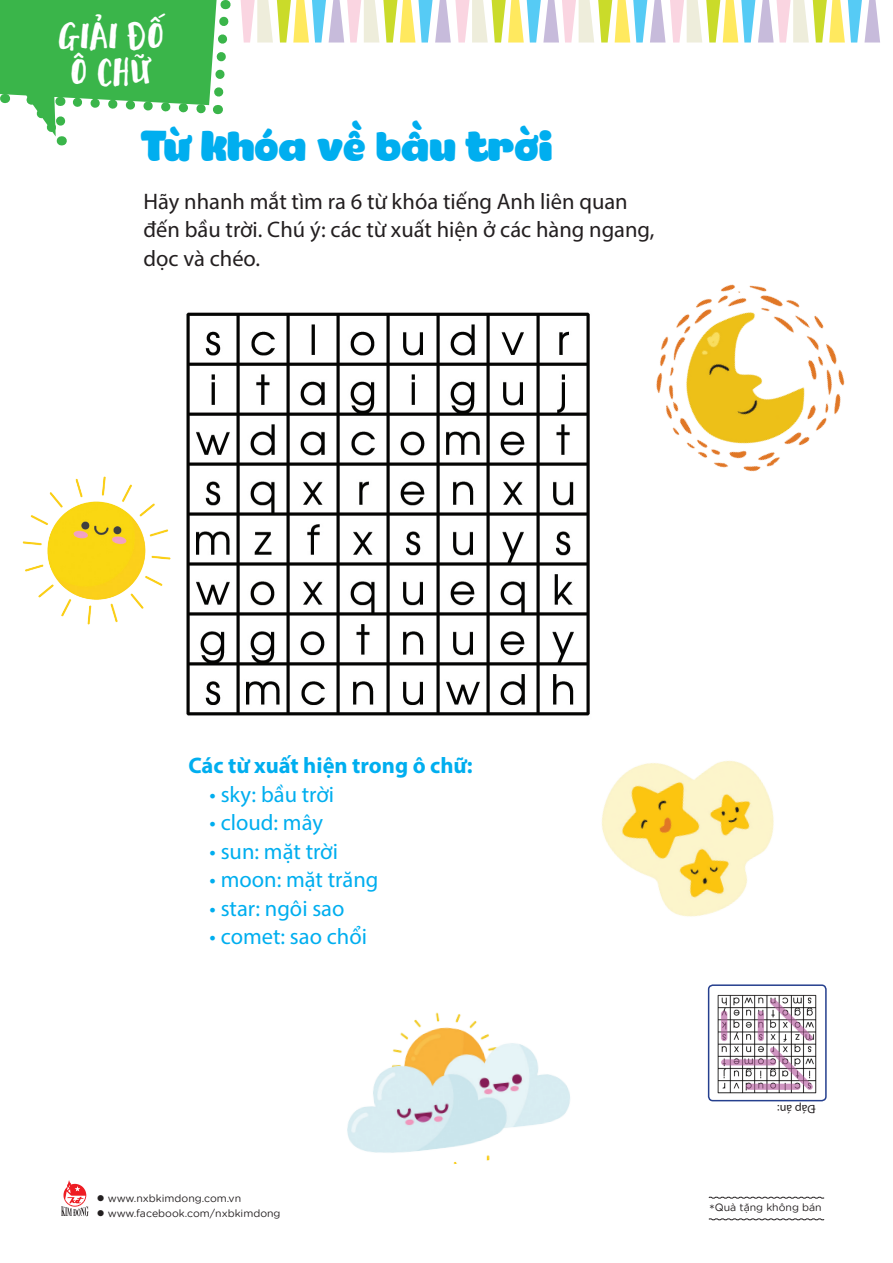
<style>
.page{position:relative;width:893px;height:1263px;background:#fff}
.page>*{position:absolute;margin:0;border:0;box-sizing:border-box;transform-origin:0 0}
.t1{font:42px "i Ciel Pony";color:#00aeef}
.t2{font:36.9px "i Ciel KL Lemon Biscuit";color:#fff}
.t3{font:22.5px/28.5px "Myriad Pro";color:#231f20}
.t4{font:22.5px "Myriad Pro";color:#00aeef}
.t5{font:700 22.5px "Myriad Pro";color:#00aeef}
.t6{font:12px "Myriad Pro";color:#231f20}
.t7{font:10.5px "SVN Gotham Rounded";color:#231f20}
.s1{font-size:13.5px}
</style>
<div class="page">
<svg style="left:708px;top:1196px;width:117px;height:3px"></svg>
<svg style="left:708px;top:1218px;width:117px;height:2px"></svg>
<svg style="left:61px;top:1180px;width:28px;height:36px"></svg>
<img style="left:186px;top:312px;width:404px;height:404px">
<div style="left:708px;top:984px;width:119px;height:117px;border:2px solid #253f8e;border-radius:4px"></div>
<img style="left:717px;top:994px;width:100px;height:100px">
<svg style="left:241px;top:0;width:639px;height:43px"></svg>
<svg style="left:0;top:0;width:231px;height:146px"></svg>
<img style="left:656px;top:284px;width:189px;height:188px">
<img style="left:601px;top:760px;width:173px;height:157px">
<img style="left:347px;top:1012px;width:223px;height:152px">
<img style="left:22px;top:476px;width:149px;height:149px">
<p class="t2" style="left:58px;top:6px;width:108px">Giải đố</p>
<p class="t2" style="left:71px;top:42px;width:82px">Ô CHỮ</p>
<p class="t1" style="left:144px;top:122px;width:410px">Từ khóa về bầu trời</p>
<p class="t3" style="left:144px;top:187px;width:512px">Hãy nhanh mắt tìm ra 6 từ khóa tiếng Anh liên quan đến bầu trời. Chú ý: các từ xuất hiện ở các hàng ngang, dọc và chéo.</p>
<p class="t5" style="left:188px;top:751px;width:286px">Các từ xuất hiện trong ô chữ:</p>
<p class="t4" style="left:210px;top:780px;width:126px">• sky: bầu trời</p>
<p class="t4" style="left:210px;top:809px;width:115px">• cloud: mây</p>
<p class="t4" style="left:210px;top:837px;width:130px">• sun: mặt trời</p>
<p class="t4" style="left:210px;top:866px;width:170px">• moon: mặt trăng</p>
<p class="t4" style="left:210px;top:894px;width:136px">• star: ngôi sao</p>
<p class="t4" style="left:210px;top:923px;width:159px">• comet: sao chổi</p>
<p class="t7" style="left:97px;top:1190px;width:146px">● www.nxbkimdong.com.vn</p>
<p class="t7" style="left:97px;top:1205px;width:185px">● www.facebook.com/nxbkimdong</p>
<p class="t6" style="left:815px;top:1117px;width:40px;rotate:-180deg">Đáp án:</p>
<p class="t7" style="left:709px;top:1200px;width:114px"><span class="s1">*</span>Quà tặng không bán</p>
</div>
